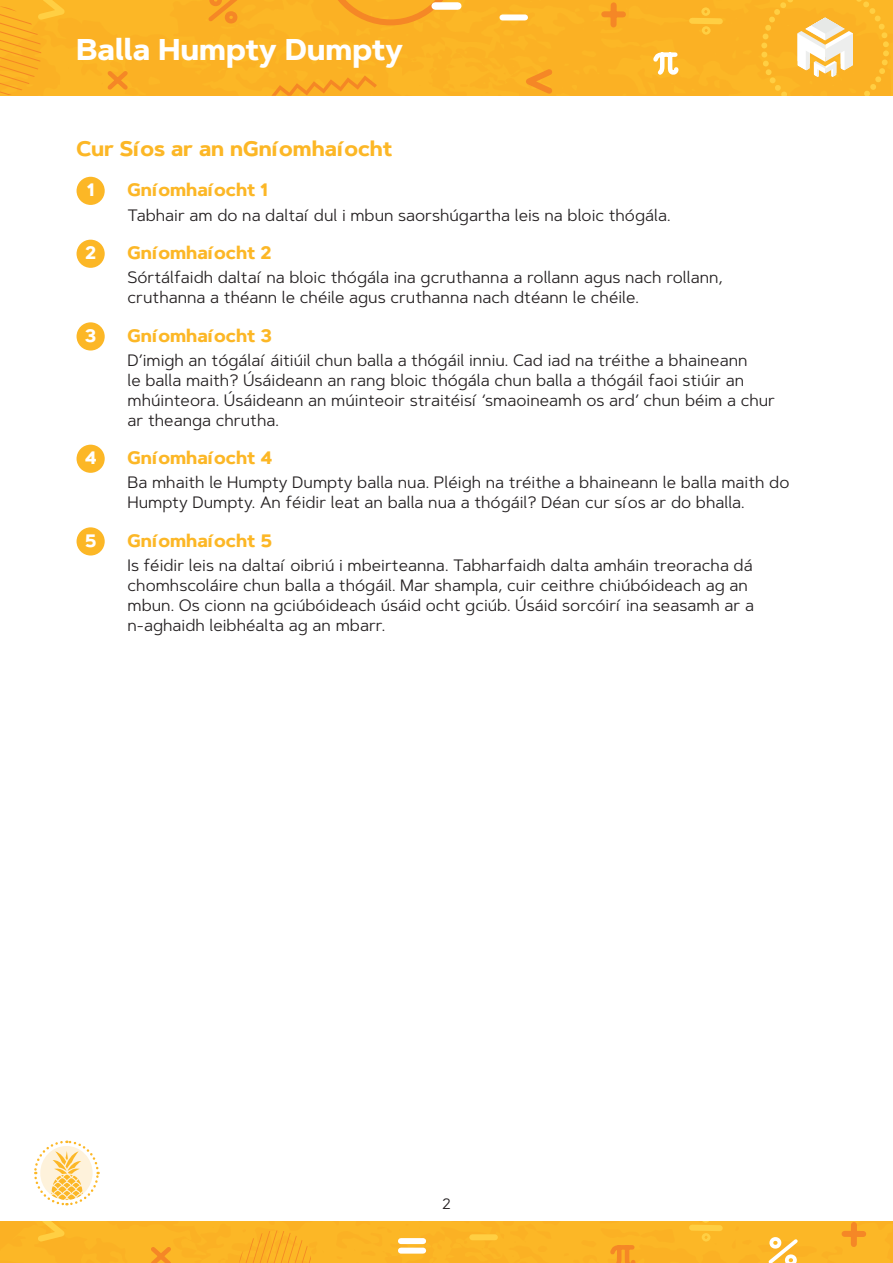
<style>
.page{position:relative;width:893px;height:1263px;background:#fff}
.page>*{position:absolute;margin:0;border:0;box-sizing:border-box;transform-origin:0 0}
.t1{font:700 30px "Artegra Sans";color:#fff}
.H2_Shape_and_Space{font:700 21px "Artegra Sans";color:#fcb726}
.H3_ShapeandSpace{font:700 18px "Artegra Sans";color:#fcb726}
.H3_Number{font:700 18px "Artegra Sans";color:#fff}
.Body{font:16.5px/19.8px "Artegra Sans";color:#231f20}
.t2{font:15px "Artegra Sans";color:#231f20}
</style>
<div class="page">
<div style="left:0;top:0;width:893px;height:96px;background:#fbb124"></div>
<svg style="left:271px;top:75px;width:106px;height:21px;background:#f9a824"></svg>
<svg style="left:103px;top:67px;width:29px;height:27px"></svg>
<svg style="left:0;top:0;width:75px;height:94px;background:#fbb326"></svg>
<svg style="left:514px;top:64px;width:43px;height:32px"></svg>
<div style="left:502px;top:14px;width:23px;height:6px;background:#fff"></div>
<svg style="left:686px;top:5px;width:40px;height:33px"></svg>
<div style="left:604px;top:11px;width:19px;height:6px;background:#f58726"></div>
<div style="left:610px;top:5px;width:7px;height:20px;background:#f58726"></div>
<svg style="left:651px;top:50px;width:30px;height:29px"></svg>
<svg style="left:323px;top:0;width:135px;height:25px;background:#f9a925"></svg>
<svg style="left:204px;top:0;width:38px;height:27px"></svg>
<svg style="left:761px;top:0;width:128px;height:96px;background:#fabf49"></svg>
<div style="left:435px;top:2px;width:23px;height:8px;background:#fff"></div>
<div style="left:0;top:1221px;width:893px;height:42px;background:#fcb726"></div>
<svg style="left:34px;top:1140px;width:66px;height:66px"></svg>
<div style="left:77px;top:177px;width:28px;height:28px;background:#fcb726;border-radius:50%"></div>
<div style="left:77px;top:240px;width:28px;height:28px;background:#fcb726;border-radius:50%"></div>
<div style="left:77px;top:322px;width:28px;height:28px;background:#fcb726;border-radius:50%"></div>
<div style="left:77px;top:445px;width:28px;height:28px;background:#fcb726;border-radius:50%"></div>
<div style="left:77px;top:527px;width:28px;height:28px;background:#fcb726;border-radius:50%"></div>
<h1 class="t1" style="left:77px;top:28px;width:328px">Balla Humpty Dumpty</h1>
<p class="H2_Shape_and_Space" style="left:77px;top:133px;width:318px">Cur Síos ar an nGníomhaíocht</p>
<p class="H3_Number" style="left:87px;top:177px;width:9px">1</p>
<p class="H3_ShapeandSpace" style="left:128px;top:177px;width:142px">Gníomhaíocht 1</p>
<p class="Body" style="left:128px;top:204px;width:544px">Tabhair am do na daltaí dul i mbun saorshúgartha leis na bloic thógála.</p>
<p class="H3_Number" style="left:85px;top:240px;width:12px">2</p>
<p class="H3_ShapeandSpace" style="left:128px;top:240px;width:145px">Gníomhaíocht 2</p>
<p class="Body" style="left:128px;top:267px;width:597px">Sórtálfaidh daltaí na bloic thógála ina gcruthanna a rollann agus nach rollann, cruthanna a théann le chéile agus cruthanna nach dtéann le chéile.</p>
<p class="H3_Number" style="left:85px;top:322px;width:13px">3</p>
<p class="H3_ShapeandSpace" style="left:128px;top:322px;width:146px">Gníomhaíocht 3</p>
<p class="Body" style="left:128px;top:350px;width:649px">D’imigh an tógálaí áitiúil chun balla a thógáil inniu. Cad iad na tréithe a bhaineann<br>le balla maith? Úsáideann an rang bloic thógála chun balla a thógáil faoi stiúir an mhúinteora. Úsáideann an múinteoir straitéisí ‘smaoineamh os ard’ chun béim a chur ar theanga chrutha.</p>
<p class="H3_Number" style="left:85px;top:445px;width:13px">4</p>
<p class="H3_ShapeandSpace" style="left:128px;top:445px;width:146px">Gníomhaíocht 4</p>
<p class="Body" style="left:128px;top:472px;width:663px">Ba mhaith le Humpty Dumpty balla nua. Pléigh na tréithe a bhaineann le balla maith do<br>Humpty Dumpty. An féidir leat an balla nua a thógáil? Déan cur síos ar do bhalla.</p>
<p class="H3_Number" style="left:85px;top:527px;width:13px">5</p>
<p class="H3_ShapeandSpace" style="left:128px;top:527px;width:146px">Gníomhaíocht 5</p>
<p class="Body" style="left:128px;top:555px;width:628px">Is féidir leis na daltaí oibriú i mbeirteanna. Tabharfaidh dalta amháin treoracha dá chomhscoláire chun balla a thógáil. Mar shampla, cuir ceithre chiúbóideach ag an mbun. Os cionn na gciúbóideach úsáid ocht gciúb. Úsáid sorcóirí ina seasamh ar a n-aghaidh leibhéalta ag an mbarr.</p>
<p class="t2" style="left:442px;top:1193px;width:10px">2</p>
</div>
